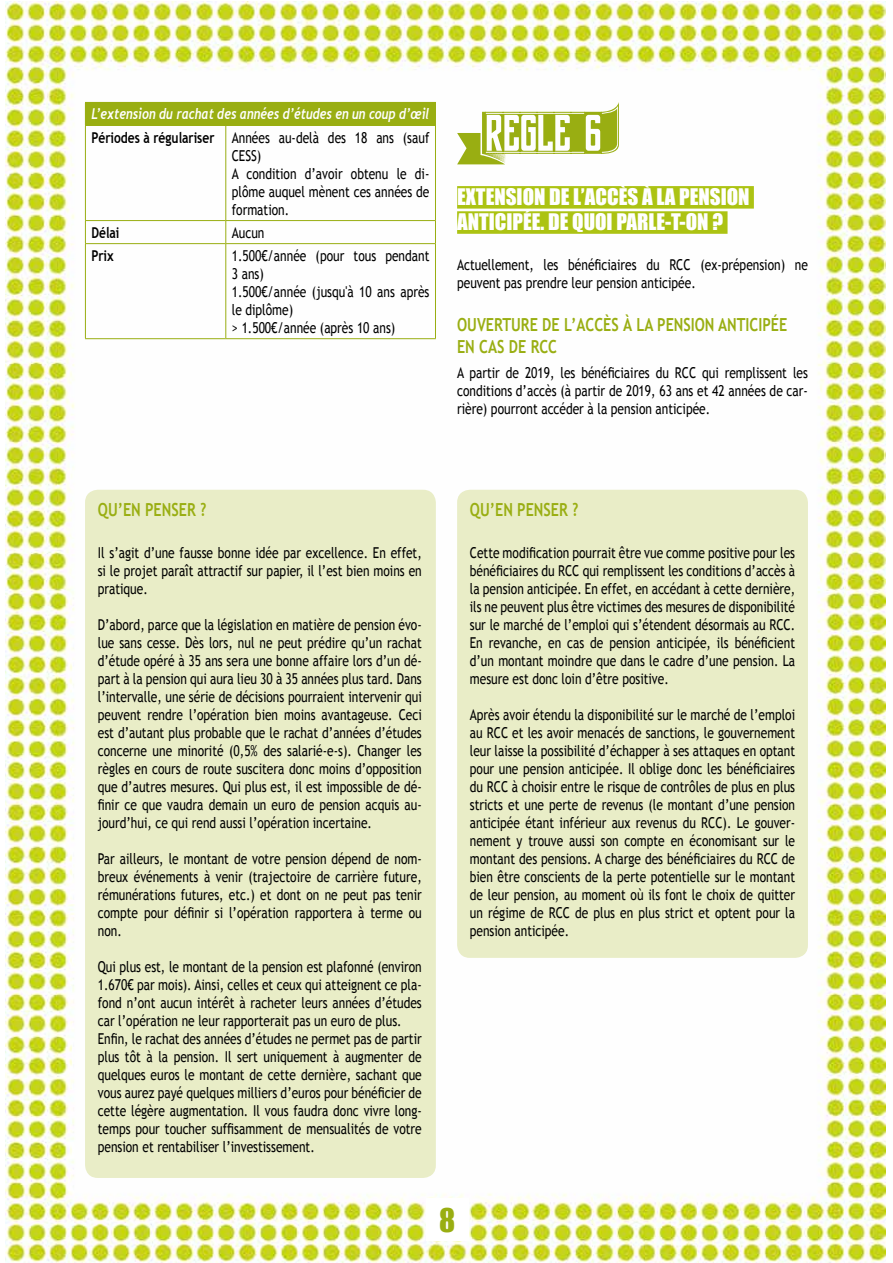
<style>
.page{position:relative;width:893px;height:1263px;background:#fff}
.page>*{position:absolute;margin:0;border:0;box-sizing:border-box;transform-origin:0 0}
.t1{font:30px "Impact";color:#99ae12}
.t2{font:21px/25.2px "Impact";color:#fff}
.t3{font:700 18px/21.6px "Trebuchet MS";color:#99ae12;scale:.8 1}
.t4{font:15px/18px "Trebuchet MS";color:#000;text-align:justify;scale:.8 1}
.t5{font:italic 700 15px "Trebuchet";color:#fff;scale:.8 1}
.t6{font:700 15px "Trebuchet MS";color:#000;scale:.8 1}
.s1{font-weight:700}
</style>
<div class="page">
<img style="left:6px;top:1px;width:880px;height:1262px">
<div style="left:426px;top:1198px;width:42px;height:43px;background:#fff"></div>
<div style="left:85px;top:102px;width:350px;height:23px;background:#99ae12"></div>
<hr style="left:226px;top:102px;width:210px;height:1px;background:#99ae12">
<svg style="left:435px;top:103px;width:1px;height:22px"></svg>
<hr style="left:85px;top:125px;width:141px;height:1px;background:#99ae12">
<hr style="left:85px;top:126px;width:1px;height:94px;background:#99ae12">
<hr style="left:226px;top:125px;width:210px;height:1px;background:#99ae12">
<hr style="left:225px;top:126px;width:1px;height:94px;background:#99ae12">
<hr style="left:435px;top:126px;width:1px;height:94px;background:#99ae12">
<hr style="left:85px;top:220px;width:141px;height:1px;background:#99ae12">
<svg style="left:85px;top:221px;width:1px;height:22px"></svg>
<hr style="left:226px;top:220px;width:210px;height:1px;background:#99ae12">
<svg style="left:225px;top:221px;width:1px;height:22px"></svg>
<svg style="left:435px;top:221px;width:1px;height:22px"></svg>
<hr style="left:85px;top:243px;width:141px;height:1px;background:#99ae12">
<hr style="left:85px;top:244px;width:1px;height:94px;background:#99ae12">
<hr style="left:226px;top:243px;width:210px;height:1px;background:#99ae12">
<hr style="left:225px;top:244px;width:1px;height:94px;background:#99ae12">
<hr style="left:435px;top:244px;width:1px;height:94px;background:#99ae12">
<hr style="left:85px;top:338px;width:141px;height:1px;background:#99ae12">
<hr style="left:226px;top:338px;width:210px;height:1px;background:#99ae12">
<div style="left:457px;top:186px;width:297px;height:23px;background:#acc313"></div>
<div style="left:457px;top:211px;width:270px;height:23px;background:#acc313"></div>
<svg style="left:457px;top:102px;width:162px;height:62px"></svg>
<div style="left:85px;top:490px;width:351px;height:688px;background:#e9edc7;border-radius:13px"></div>
<div style="left:457px;top:490px;width:351px;height:468px;background:#e9edc7;border-radius:13px"></div>
<p class="t5" style="left:91px;top:105px;width:424px">L’extension du rachat des années d’études en un coup d’œil</p>
<p class="t4" style="left:232px;top:128px;width:249px;text-align:left;text-indent:-140px"><span class="s1">Périodes à régulariser</span> Années au-delà des 18 ans (sauf<br>CESS)<br>A condition d’avoir obtenu le di&shy;plôme auquel mènent ces années de formation.</p>
<p class="t6" style="left:91px;top:223px;width:37px">Délai</p>
<p class="t4" style="left:232px;top:223px;width:42px">Aucun</p>
<p class="t6" style="left:91px;top:246px;width:29px">Prix</p>
<p class="t4" style="left:232px;top:247px;width:249px;text-align:left">1.500€/année (pour tous pendant<br>3 ans)<br>1.500€/année (jusqu'à 10 ans après le diplôme)<br>&gt; 1.500€/année (après 10 ans)</p>
<h2 class="t2" style="left:457px;top:184px;width:294px">EXTENSION DE L’ACCÈS À LA PENSION<br>ANTICIPÉE. DE QUOI PARLE-T-ON ?</h2>
<p class="t4" style="left:457px;top:256px;width:440px">Actuellement, les bénéficiaires du RCC (ex-prépension) ne peuvent pas prendre leur pension anticipée.</p>
<p class="t3" style="left:457px;top:314px;width:414px">OUVERTURE DE L’ACCÈS À LA PENSION ANTICIPÉE<br>EN CAS DE RCC</p>
<p class="t4" style="left:457px;top:364px;width:440px">A partir de 2019, les bénéficiaires du RCC qui remplissent les conditions d’accès (à partir de 2019, 63 ans et 42 années de car&shy;rière) pourront accéder à la pension anticipée.</p>
<p class="t3" style="left:98px;top:499px;width:137px">QU’EN PENSER ?</p>
<p class="t4" style="left:98px;top:544px;width:406px">Il s’agit d’une fausse bonne idée par excellence. En effet, si le projet paraît attractif sur papier, il l’est bien moins en pratique.</p>
<p class="t4" style="left:98px;top:616px;width:407px">D’abord, parce que la législation en matière de pension évo&shy;lue sans cesse. Dès lors, nul ne peut prédire qu’un rachat d’étude opéré à 35 ans sera une bonne affaire lors d’un dé&shy;part à la pension qui aura lieu 30 à 35 années plus tard. Dans l’intervalle, une série de décisions pourraient intervenir qui peuvent rendre l’opération bien moins avantageuse. Ceci est d’autant plus probable que le rachat d’années d’études concerne une minorité (0,5% des salarié-e-s). Changer les règles en cours de route suscitera donc moins d’opposition que d’autres mesures. Qui plus est, il est impossible de dé&shy;finir ce que vaudra demain un euro de pension acquis au&shy;jourd’hui, ce qui rend aussi l’opération incertaine.</p>
<p class="t4" style="left:98px;top:850px;width:406px">Par ailleurs, le montant de votre pension dépend de nom&shy;breux événements à venir (trajectoire de carrière future, rémunérations futures, etc.) et dont on ne peut pas tenir compte pour définir si l’opération rapportera à terme ou non.</p>
<p class="t4" style="left:98px;top:958px;width:407px;text-align:left">Qui plus est, le montant de la pension est plafonné (environ 1.670€ par mois). Ainsi, celles et ceux qui atteignent ce pla&shy;fond n’ont aucun intérêt à racheter leurs années d’études car l’opération ne leur rapporterait pas un euro de plus.<br>Enfin, le rachat des années d’études ne permet pas de partir plus tôt à la pension. Il sert uniquement à augmenter de quelques euros le montant de cette dernière, sachant que vous aurez payé quelques milliers d’euros pour bénéficier de cette légère augmentation. Il vous faudra donc vivre long&shy;temps pour toucher suffisamment de mensualités de votre pension et rentabiliser l’investissement.</p>
<p class="t3" style="left:470px;top:499px;width:137px">QU’EN PENSER ?</p>
<p class="t4" style="left:470px;top:544px;width:408px">Cette modification pourrait être vue comme positive pour les bénéficiaires du RCC qui remplissent les conditions d’accès à la pension anticipée. En effet, en accédant à cette dernière, ils ne peuvent plus être victimes des mesures de disponibilité sur le marché de l’emploi qui s’étendent désormais au RCC.<br>En revanche, en cas de pension anticipée, ils bénéficient d’un montant moindre que dans le cadre d’une pension. La mesure est donc loin d’être positive.</p>
<p class="t4" style="left:470px;top:706px;width:408px">Après avoir étendu la disponibilité sur le marché de l’emploi au RCC et les avoir menacés de sanctions, le gouvernement leur laisse la possibilité d’échapper à ses attaques en optant pour une pension anticipée. Il oblige donc les bénéficiaires du RCC à choisir entre le risque de contrôles de plus en plus stricts et une perte de revenus (le montant d’une pension anticipée étant inférieur aux revenus du RCC). Le gouver&shy;nement y trouve aussi son compte en économisant sur le montant des pensions. A charge des bénéficiaires du RCC de bien être conscients de la perte potentielle sur le montant de leur pension, au moment où ils font le choix de quitter un régime de RCC de plus en plus strict et optent pour la pension anticipée.</p>
<h1 class="t1" style="left:439px;top:1196px;width:18px">8</h1>
</div>
